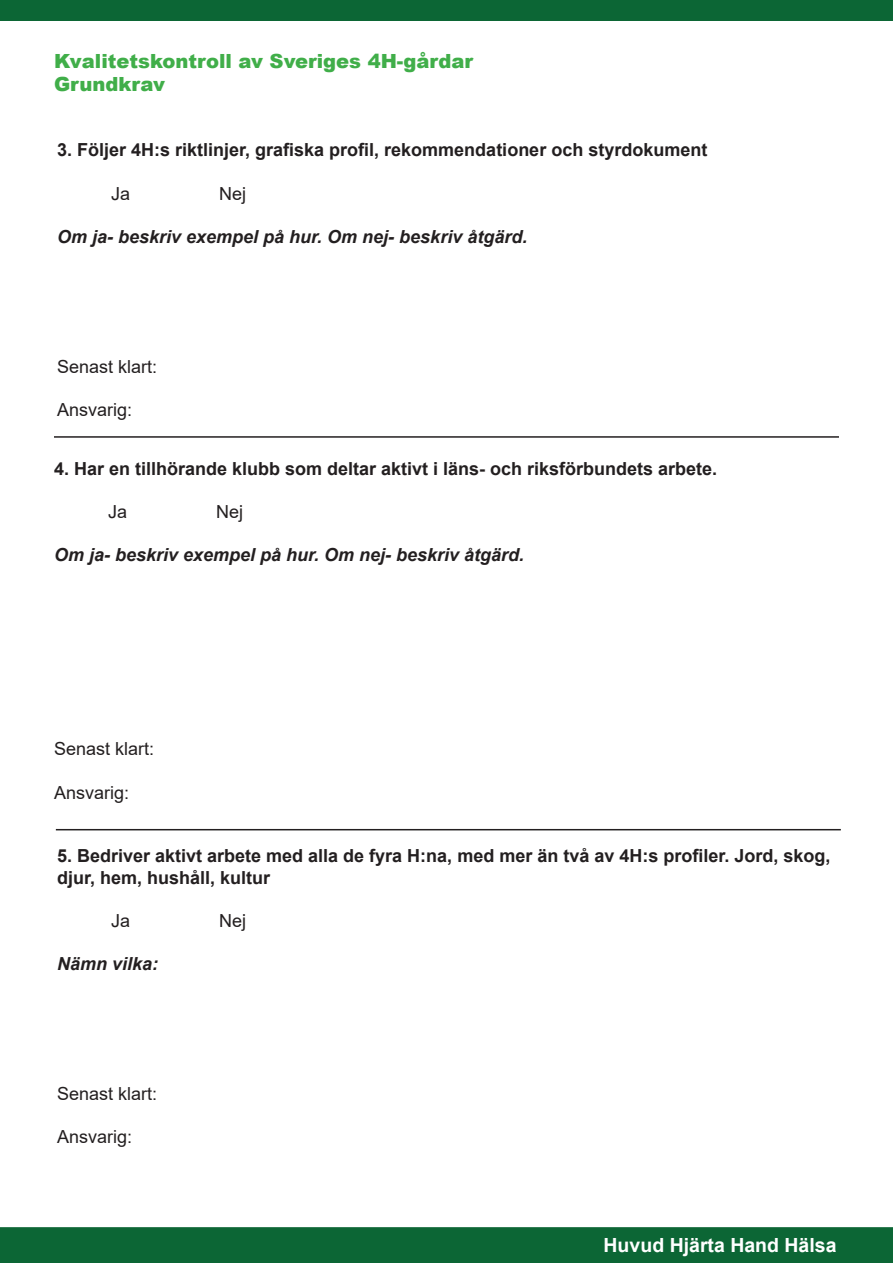
<style>
.page{position:relative;width:893px;height:1263px;background:#fff}
.page>*{position:absolute;margin:0;border:0;box-sizing:border-box;transform-origin:0 0}
.t1{font:900 19.5px "Arial";color:#40ae49}
.t2{font:700 19.5px "Arial";color:#fff}
.t3{font:700 18px/21.6px "Arial";color:#231f20}
.t4{font:italic 700 18px "Arial";color:#231f20}
.t5{font:18px "Arial";color:#231f20}
</style>
<div class="page">
<div style="left:0;top:0;width:893px;height:21px;background:#0c6635"></div>
<div style="left:0;top:1227px;width:893px;height:36px;background:#0c6635"></div>
<hr style="left:54px;top:436px;width:785px;height:2px;background:#231f20">
<hr style="left:56px;top:829px;width:785px;height:1px;background:#231f20">
<p class="t1" style="left:54px;top:47px;width:421px">Kvalitetskontroll av Sveriges 4H-gårdar</p>
<p class="t1" style="left:54px;top:70px;width:113px">Grundkrav</p>
<p class="t3" style="left:57px;top:140px;width:652px">3. Följer 4H:s riktlinjer, grafiska profil, rekommendationer och styrdokument</p>
<p class="t5" style="left:111px;top:181px;width:21px">Ja</p>
<p class="t5" style="left:219px;top:181px;width:28px">Nej</p>
<p class="t4" style="left:57px;top:225px;width:472px">Om ja- beskriv exempel på hur. Om nej- beskriv åtgärd.</p>
<p class="t5" style="left:57px;top:354px;width:102px">Senast klart:</p>
<p class="t5" style="left:57px;top:397px;width:77px">Ansvarig:</p>
<p class="t3" style="left:54px;top:458px;width:665px">4. Har en tillhörande klubb som deltar aktivt i läns- och riksförbundets arbete.</p>
<p class="t5" style="left:108px;top:499px;width:21px">Ja</p>
<p class="t5" style="left:216px;top:499px;width:28px">Nej</p>
<p class="t4" style="left:54px;top:543px;width:472px">Om ja- beskriv exempel på hur. Om nej- beskriv åtgärd.</p>
<p class="t5" style="left:54px;top:737px;width:102px">Senast klart:</p>
<p class="t5" style="left:54px;top:780px;width:77px">Ansvarig:</p>
<p class="t3" style="left:57px;top:845px;width:775px">5. Bedriver aktivt arbete med alla de fyra H:na, med mer än två av 4H:s profiler. Jord, skog, djur, hem, hushåll, kultur</p>
<p class="t5" style="left:111px;top:908px;width:21px">Ja</p>
<p class="t5" style="left:219px;top:908px;width:28px">Nej</p>
<p class="t4" style="left:57px;top:952px;width:103px">Nämn vilka:</p>
<p class="t5" style="left:57px;top:1081px;width:102px">Senast klart:</p>
<p class="t5" style="left:57px;top:1124px;width:77px">Ansvarig:</p>
<p class="t2" style="left:604px;top:1231px;width:234px">Huvud Hjärta Hand Hälsa</p>
</div>
